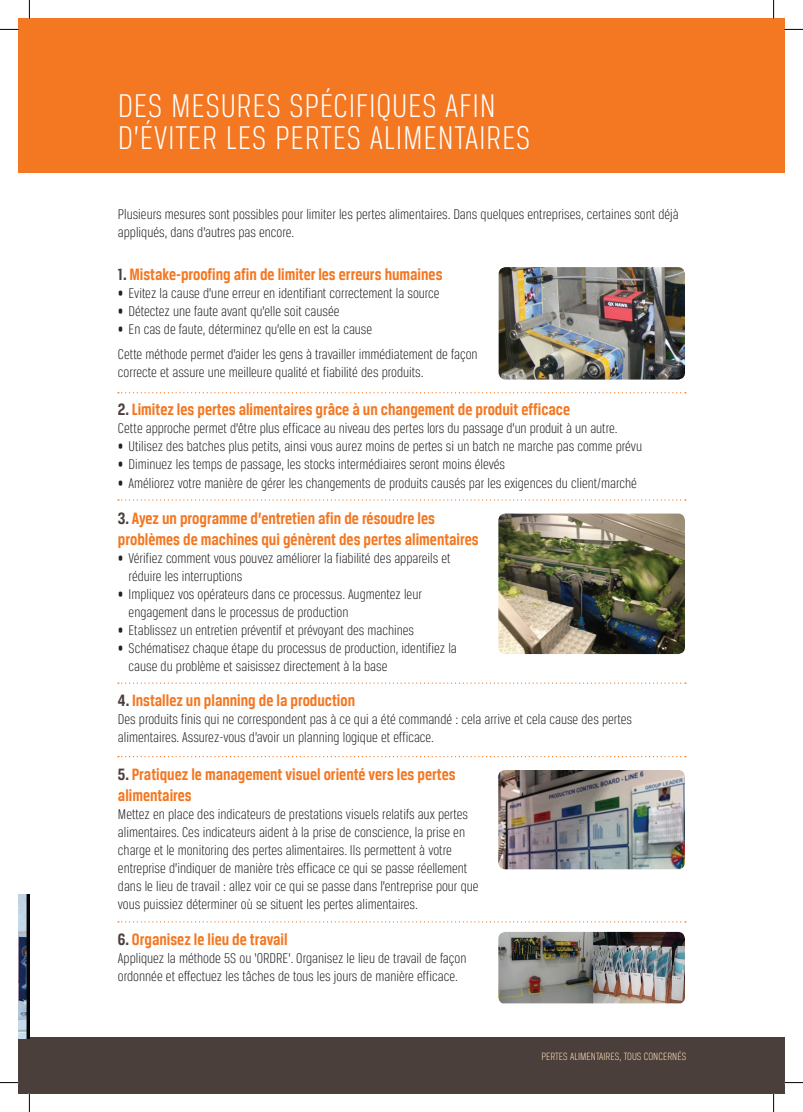
<style>
.page{position:relative;width:803px;height:1112px;background:#fff}
.page>*{position:absolute;margin:0;border:0;box-sizing:border-box;transform-origin:0 0}
.t1{font:300 35px/32.5px "Breuer Condensed";letter-spacing:.02em;color:#fff}
.t2{font:700 17.5px/21px "Breuer Condensed";color:#f47721}
.t3{font:300 15px/18px "Breuer Condensed";color:#231f20}
.t4{font:300 11.25px "Breuer Condensed";color:#fedfb5}
.s1{color:#4b3f3c}
</style>
<div class="page">
<div style="left:19px;top:1037px;width:765px;height:55px;background:#4b3f3c"></div>
<div style="left:19px;top:19px;width:765px;height:153px;background:#f47721"></div>
<img style="left:499px;top:267px;width:186px;height:112px">
<img style="left:498px;top:513px;width:187px;height:141px">
<img style="left:498px;top:770px;width:187px;height:99px">
<img style="left:498px;top:931px;width:187px;height:72px">
<img style="left:19px;top:894px;width:10px;height:143px">
<svg style="left:118px;top:392px;width:568px;height:1px"></svg>
<svg style="left:118px;top:499px;width:568px;height:1px"></svg>
<svg style="left:118px;top:682px;width:568px;height:1px"></svg>
<svg style="left:118px;top:756px;width:568px;height:1px"></svg>
<svg style="left:118px;top:921px;width:568px;height:1px"></svg>
<svg style="left:0;top:29px;width:19px;height:1px"></svg>
<svg style="left:784px;top:29px;width:19px;height:1px"></svg>
<svg style="left:0;top:1081px;width:19px;height:2px"></svg>
<svg style="left:784px;top:1081px;width:19px;height:2px"></svg>
<svg style="left:29px;top:0;width:1px;height:19px"></svg>
<svg style="left:29px;top:1092px;width:1px;height:19px"></svg>
<svg style="left:773px;top:0;width:1px;height:19px"></svg>
<svg style="left:773px;top:1092px;width:1px;height:19px"></svg>
<h1 class="t1" style="left:118px;top:89px;width:414px">DES MESURES SPÉCIFIQUES AFIN<br>D’ÉVITER LES PERTES ALIMENTAIRES</h1>
<p class="t3" style="left:118px;top:204px;width:562px">Plusieurs mesures sont possibles pour limiter les pertes alimentaires. Dans quelques entreprises, certaines sont déjà appliqués, dans d’autres pas encore.</p>
<p class="t2" style="left:118px;top:263px;width:326px"><span class="s1">1.</span> Mistake-proofing afin de limiter les erreurs humaines</p>
<p class="t3" style="left:118px;top:283px;width:323px">• Evitez la cause d’une erreur en identifiant correctement la source</p>
<p class="t3" style="left:118px;top:301px;width:223px">• Détectez une faute avant qu’elle soit causée</p>
<p class="t3" style="left:118px;top:316px;width:361px;line-height:25px">• En cas de faute, déterminez qu’elle en est la cause<br>Cette méthode permet d’aider les gens à travailler immédiatement de façon</p>
<p class="t3" style="left:118px;top:362px;width:307px">correcte et assure une meilleure qualité et fiabilité des produits.</p>
<p class="t2" style="left:118px;top:399px;width:454px"><span class="s1">2.</span> Limitez les pertes alimentaires grâce à un changement de produit efficace</p>
<p class="t3" style="left:118px;top:419px;width:501px">Cette approche permet d’être plus efficace au niveau des pertes lors du passage d’un produit à un autre.</p>
<p class="t3" style="left:118px;top:437px;width:525px">• Utilisez des batches plus petits, ainsi vous aurez moins de pertes si un batch ne marche pas comme prévu</p>
<p class="t3" style="left:118px;top:455px;width:388px">• Diminuez les temps de passage, les stocks intermédiaires seront moins élevés</p>
<p class="t3" style="left:118px;top:473px;width:520px">• Améliorez votre manière de gérer les changements de produits causés par les exigences du client/marché</p>
<p class="t2" style="left:118px;top:507px;width:362px"><span class="s1">3.</span> Ayez un programme d’entretien afin de résoudre les problèmes de machines qui génèrent des pertes alimentaires</p>
<p class="t3" style="left:129px;top:549px;width:323px;text-indent:-11px">• Vérifiez comment vous pouvez améliorer la fiabilité des appareils et réduire les interruptions</p>
<p class="t3" style="left:129px;top:585px;width:295px;text-indent:-11px">• Impliquez vos opérateurs dans ce processus. Augmentez leur engagement dans le processus de production</p>
<p class="t3" style="left:118px;top:621px;width:298px">• Etablissez un entretien préventif et prévoyant des machines</p>
<p class="t3" style="left:129px;top:639px;width:330px;text-indent:-11px">• Schématisez chaque étape du processus de production, identifiez la cause du problème et saisissez directement à la base</p>
<p class="t2" style="left:118px;top:689px;width:239px"><span class="s1">4.</span> Installez un planning de la production</p>
<p class="t3" style="left:118px;top:709px;width:515px">Des produits finis qui ne correspondent pas à ce qui a été commandé : cela arrive et cela cause des pertes alimentaires. Assurez-vous d’avoir un planning logique et efficace.</p>
<p class="t2" style="left:118px;top:763px;width:339px"><span class="s1">5.</span> Pratiquez le management visuel orienté vers les pertes alimentaires</p>
<p class="t3" style="left:118px;top:804px;width:362px">Mettez en place des indicateurs de prestations visuels relatifs aux pertes alimentaires. Ces indicateurs aident à la prise de conscience, la prise en charge et le monitoring des pertes alimentaires. Ils permettent à votre entreprise d’indiquer de manière très efficace ce qui se passe réellement dans le lieu de travail : allez voir ce qui se passe dans l’entreprise pour que vous puissiez déterminer où se situent les pertes alimentaires.</p>
<p class="t2" style="left:118px;top:928px;width:171px"><span class="s1">6.</span> Organisez le lieu de travail</p>
<p class="t3" style="left:118px;top:949px;width:350px">Appliquez la méthode 5S ou ‘ORDRE’. Organisez le lieu de travail de façon ordonnée et effectuez les tâches de tous les jours de manière efficace.</p>
<p class="t4" style="left:541px;top:1049px;width:146px">PERTES ALIMENTAIRES, TOUS CONCERNÉS</p>
</div>
